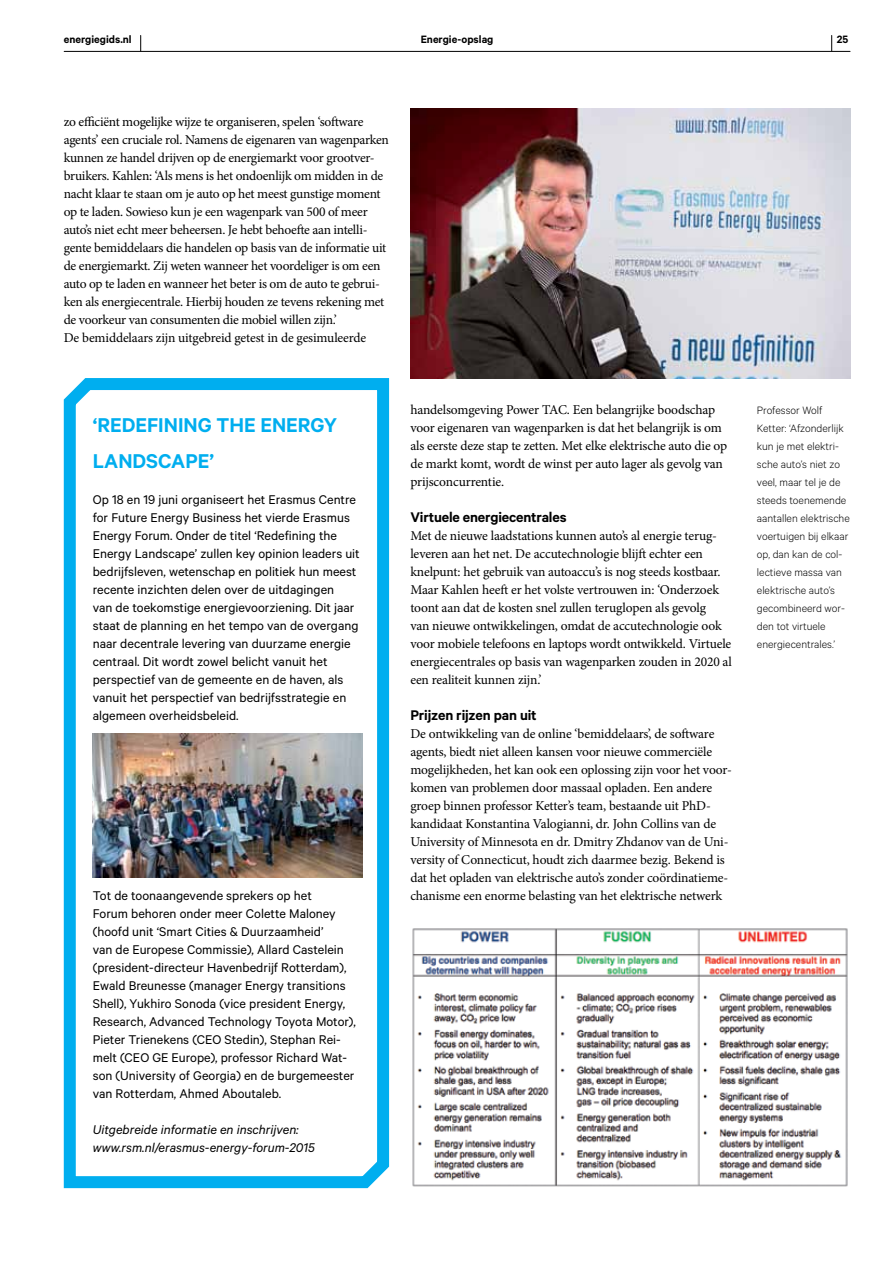
<style>
.page{position:relative;width:893px;height:1263px;background:#fff}
.page>*{position:absolute;margin:0;border:0;box-sizing:border-box;transform-origin:0 0}
.t1{font:600 22.5px/36px "Calibre";color:#00aeef}
.t2{font:600 15.75px "Calibre";letter-spacing:-.01em;color:#000}
.t3{font:14.25px/18px "Calibre";color:#000}
.t4{font:italic 14.25px/18px "Calibre";color:#000}
.t5{font:13.5px/18px "Minion Pro";letter-spacing:-.015em;color:#000}
.t6{font:300 12px/18px "Calibre";color:#000}
.t7{font:600 12px "Calibre";color:#000}
</style>
<div class="page">
<hr style="left:64px;top:51px;width:786px;height:1px;background:#000">
<svg style="left:140px;top:35px;width:1px;height:16px"></svg>
<svg style="left:831px;top:35px;width:1px;height:16px"></svg>
<img style="left:410px;top:108px;width:440px;height:270px">
<img style="left:412px;top:928px;width:436px;height:259px">
<svg style="left:63px;top:378px;width:327px;height:811px"></svg>
<p class="t7" style="left:64px;top:32px;width:69px">energiegids.nl</p>
<p class="t7" style="left:421px;top:32px;width:74px">Energie-opslag</p>
<p class="t7" style="left:837px;top:32px;width:13px">25</p>
<p class="t5" style="left:64px;top:113px;width:327px">zo efficiënt mogelijke wijze te organiseren, spelen ‘software agents’ een cruciale rol. Namens de eigenaren van wagenparken kunnen ze handel drijven op de energiemarkt voor grootver&shy;bruikers. Kahlen: ‘Als mens is het ondoenlijk om midden in de nacht klaar te staan om je auto op het meest gunstige moment op te laden. Sowieso kun je een wagenpark van 500 of meer auto’s niet echt meer beheersen. Je hebt behoefte aan intelli&shy;gente bemiddelaars die handelen op basis van de informatie uit de energiemarkt. Zij weten wanneer het voordeliger is om een auto op te laden en wanneer het beter is om de auto te gebrui&shy;ken als energiecentrale. Hierbij houden ze tevens rekening met de voorkeur van consumenten die mobiel willen zijn.’<br>De bemiddelaars zijn uitgebreid getest in de gesimuleerde</p>
<h1 class="t1" style="left:93px;top:406px;width:246px">‘Redefining the Energy<br>Landscape’</h1>
<p class="t3" style="left:93px;top:490px;width:268px">Op 18 en 19 juni organiseert het Erasmus Centre for Future Energy Business het vierde Erasmus Energy Forum. Onder de titel ‘Redefining the Energy Landscape’ zullen key opinion leaders uit bedrijfsleven, wetenschap en politiek hun meest recente inzichten delen over de uitdagingen<br>van de toekomstige energievoorziening. Dit jaar staat de planning en het tempo van de overgang naar decentrale levering van duurzame energie centraal. Dit wordt zowel belicht vanuit het perspectief van de gemeente en de haven, als vanuit het perspectief van bedrijfsstrategie en algemeen overheidsbeleid.</p>
<p class="t3" style="left:93px;top:886px;width:265px">Tot de toonaangevende sprekers op het<br>Forum behoren onder meer Colette Maloney (hoofd unit ‘Smart Cities &amp; Duurzaamheid’<br>van de Europese Commissie), Allard Castelein (president-directeur Havenbedrijf Rotterdam), Ewald Breunesse (manager Energy transitions Shell), Yukhiro Sonoda (vice president Energy, Research, Advanced Technology Toyota Motor), Pieter Trienekens (CEO Stedin), Stephan Rei&shy;melt (CEO GE Europe), professor Richard Wat&shy;son (University of Georgia) en de burgemeester van Rotterdam, Ahmed Aboutaleb.</p>
<p class="t4" style="left:93px;top:1120px;width:224px">Uitgebreide informatie en inschrijven: www.rsm.nl/erasmus-energy-forum-2015</p>
<p class="t5" style="left:410px;top:401px;width:318px">handelsomgeving Power TAC. Een belangrijke boodschap voor eigenaren van wagenparken is dat het belangrijk is om als eerste deze stap te zetten. Met elke elektrische auto die op de markt komt, wordt de winst per auto lager als gevolg van prijsconcurrentie.</p>
<p class="t2" style="left:410px;top:508px;width:158px">Virtuele energiecentrales</p>
<p class="t5" style="left:410px;top:527px;width:323px">Met de nieuwe laadstations kunnen auto’s al energie terug&shy;leveren aan het net. De accutechnologie blijft echter een knelpunt: het gebruik van autoaccu’s is nog steeds kostbaar.<br>Maar Kahlen heeft er het volste vertrouwen in: ‘Onderzoek toont aan dat de kosten snel zullen teruglopen als gevolg<br>van nieuwe ontwikkelingen, omdat de accutechnologie ook voor mobiele telefoons en laptops wordt ontwikkeld. Virtuele energiecentrales op basis van wagenparken zouden in 2020 al een realiteit kunnen zijn.’</p>
<p class="t2" style="left:410px;top:706px;width:128px">Prijzen rijzen pan uit</p>
<p class="t5" style="left:410px;top:725px;width:323px">De ontwikkeling van de online ‘bemiddelaars’, de software agents, biedt niet alleen kansen voor nieuwe commerciële mogelijkheden, het kan ook een oplossing zijn voor het voor&shy;komen van problemen door massaal opladen. Een andere groep binnen professor Ketter’s team, bestaande uit PhD&shy;kandidaat Konstantina Valogianni, dr. John Collins van de University of Minnesota en dr. Dmitry Zhdanov van de Uni&shy;versity of Connecticut, houdt zich daarmee bezig. Bekend is dat het opladen van elektrische auto’s zonder coördinatieme&shy;chanisme een enorme belasting van het elektrische netwerk</p>
<p class="t6" style="left:757px;top:401px;width:94px">Professor Wolf<br>Ketter: ‘Afzonderlijk kun je met elektri&shy;sche auto’s niet zo veel, maar tel je de steeds toenemende aantallen elektrische voertuigen bij elkaar op, dan kan de col&shy;lectieve massa van elektrische auto’s gecombineerd wor&shy;den tot virtuele energiecentrales.’</p>
</div>
